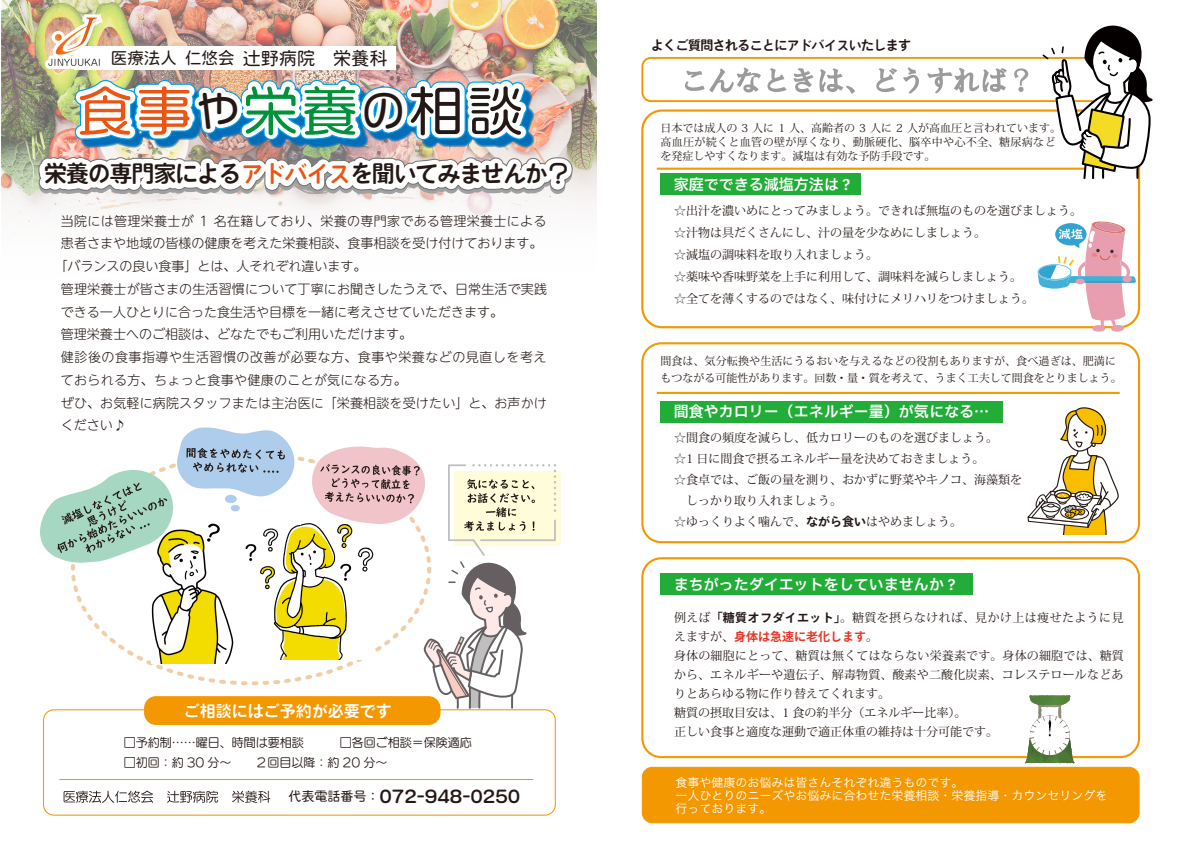
<style>
.page{position:relative;width:1191px;height:842px;background:#fff}
.page>*{position:absolute;margin:0;border:0;box-sizing:border-box;transform-origin:0 0}
.t1{font:53.2px "VDL Logo Maru Regular";color:#ea5514}
.t2{font:23px "VDL V7 Maru Gothic Bold";letter-spacing:-.05em;color:#231815}
.t3{font:18.1px "VDL V7 Maru Gothic Medium";color:#231815}
.t4{font:17px "VDL V7 Maru Gothic Bold";color:#231815}
.t5{font:16px "VDL V7 Maru Gothic Bold";color:#fff}
.t6{font:15px "IBM Plex Sans JP Sm Bld";color:#fff}
.t7{font:300 13px "UD Shin M Go Pr 6 N";letter-spacing:.01em;color:#231815}
.t8{font:300 13px "UD Shin M Go Pr 6 N";letter-spacing:.04em;color:#231815}
.t9{font:13px "VDL V7 Maru Gothic Bold";letter-spacing:-.05em;color:#231815}
.t10{font:12px/22px "Koz Min Pr 6 N";color:#231815}
.t11{font:12px/13px "Hira Kaku Pro N W3";color:#fff}
.t12{font:12px "UD Marugo Large Pr 6 N M";color:#231815}
.t13{font:12px "Koz Min Pr 6 N";letter-spacing:.035em;color:#231815}
.t14{font:700 12px "Ryo Gothic Plus N";color:#e83828}
.t15{font:11px/14px "Koz Min Pr 6 N";color:#231815}
.s1{font-size:16.5px}
.s2{font-size:42.5px;color:#231815}
.s3{color:#00913a}
.s4{color:#231815}
.s5{color:#ea5514}
.s6{font-family:"VDL V7 Maru Gothic Medium";font-size:13px}
.s7{font-family:"Ryo Gothic Plus N";font-weight:700}
.s8{font-family:"Koz Min Pr 6 N";font-weight:400;color:#231815}
</style>
<div class="page">
<img style="left:2px;top:0;width:594px;height:234px">
<img style="left:8px;top:0;width:526px;height:149px">
<svg style="left:38px;top:156px;width:535px;height:38px"></svg>
<div style="left:43px;top:709px;width:513px;height:107px;border:1px solid #f39800;border-radius:10px"></div>
<div style="left:454px;top:471px;width:106px;height:74px;background:#fffcd9"></div>
<div style="left:144px;top:696px;width:296px;height:29px;background:#f39800;border-radius:12px"></div>
<img style="left:260px;top:524px;width:43px;height:136px">
<img style="left:151px;top:563px;width:82px;height:100px">
<svg style="left:40px;top:427px;width:255px;height:136px"></svg>
<svg style="left:303px;top:446px;width:253px;height:264px"></svg>
<svg style="left:64px;top:791px;width:206px;height:12px"></svg>
<hr style="left:59px;top:779px;width:474px;height:1px;background:#f39800">
<div style="left:641px;top:57px;width:475px;height:45px;border:2px solid #f39800;border-radius:9px"></div>
<div style="left:641px;top:109px;width:499px;height:219px;border:2px solid #f39800;border-radius:20px"></div>
<div style="left:641px;top:342px;width:499px;height:201px;border:2px solid #f39800;border-radius:19px"></div>
<div style="left:641px;top:557px;width:499px;height:201px;border:2px solid #f39800;border-radius:19px"></div>
<div style="left:642px;top:767px;width:497px;height:56px;background:#f39800;border-radius:10px"></div>
<div style="left:642px;top:767px;width:497px;height:56px;border:1px solid #f39800;border-radius:10px"></div>
<svg style="left:684px;top:67px;width:344px;height:27px"></svg>
<hr style="left:657px;top:168px;width:462px;height:2px;background:#f39800">
<hr style="left:657px;top:392px;width:462px;height:2px;background:#f39800">
<div style="left:660px;top:174px;width:200px;height:21px;background:#22ac38"></div>
<div style="left:660px;top:401px;width:342px;height:21px;background:#22ac38"></div>
<div style="left:660px;top:574px;width:312px;height:21px;background:#22ac38"></div>
<svg style="left:1025px;top:695px;width:49px;height:68px"></svg>
<svg style="left:1027px;top:407px;width:92px;height:127px"></svg>
<svg style="left:1037px;top:221px;width:99px;height:111px"></svg>
<svg style="left:1041px;top:25px;width:112px;height:155px"></svg>
<h3 class="t3" style="left:111px;top:46px;width:278px"><span class="s1">医療法人仁悠会</span>辻野病院　栄養科</h3>
<h1 class="t1" style="left:78px;top:75px;width:447px">食事<span class="s2">や</span><span class="s3">栄養</span><span class="s2">の</span><span class="s4">相談</span></h1>
<h2 class="t2" style="left:44px;top:158px;width:527px">栄養の専門家による<span class="s5">アドバイス</span>を聞いてみませんか？</h2>
<p class="t7" style="left:61px;top:210px;width:487px">当院には管理栄養士が 1 名在籍しており、栄養の専門家である管理栄養士による</p>
<p class="t7" style="left:61px;top:233px;width:483px">患者さまや地域の皆様の健康を考えた栄養相談、食事相談を受け付けております。</p>
<p class="t7" style="left:54px;top:255px;width:313px">「バランスの良い食事」とは、人それぞれ違います。</p>
<p class="t7" style="left:61px;top:278px;width:487px">管理栄養士が皆さまの生活習慣について丁寧にお聞きしたうえで、日常生活で実践</p>
<p class="t7" style="left:61px;top:301px;width:443px">できる一人ひとりに合った食生活や目標を一緒に考えさせていただきます。</p>
<p class="t7" style="left:61px;top:324px;width:352px">管理栄養士へのご相談は、どなたでもご利用いただけます。</p>
<p class="t8" style="left:61px;top:346px;width:487px">健診後の食事指導や生活習慣の改善が必要な方、食事や栄養などの見直しを考え</p>
<p class="t7" style="left:61px;top:369px;width:347px">ておられる方、ちょっと食事や健康のことが気になる方。</p>
<p class="t7" style="left:61px;top:392px;width:487px">ぜひ、お気軽に病院スタッフまたは主治医に「栄養相談を受けたい」と、お声かけ</p>
<p class="t7" style="left:61px;top:415px;width:66px">ください♪</p>
<h3 class="t5" style="left:184px;top:700px;width:209px">ご相談にはご予約が必要です</h3>
<p class="t12" style="left:124px;top:736px;width:349px">□予約制……曜日、時間は要相談　　　□各回ご相談＝保険適応</p>
<p class="t12" style="left:124px;top:756px;width:265px">□初回：約 30 分～　　２回目以降：約 20 分～</p>
<h3 class="t4" style="left:288px;top:785px;width:233px"><span class="s6">代表電話番号：</span>072-948-0250</h3>
<p class="t9" style="left:651px;top:37px;width:261px">よくご質問されることにアドバイスいたします</p>
<p class="t15" style="left:660px;top:121px;width:402px">日本では成人の 3 人に 1 人、高齢者の 3 人に 2 人が高血圧と言われています。高血圧が続くと血管の壁が厚くなり、動脈硬化、脳卒中や心不全、糖尿病などを発症しやすくなります。減塩は有効な予防手段です。</p>
<p class="t6" style="left:674px;top:173px;width:181px">家庭でできる減塩方法は？</p>
<p class="t10" style="left:674px;top:199px;width:409px">☆出汁を濃いめにとってみましょう。できれば無塩のものを選びましょう。☆汁物は具だくさんにし、汁の量を少なめにしましょう。<br>☆減塩の調味料を取り入れましょう。<br>☆薬味や香味野菜を上手に利用して、調味料を減らしましょう。<br>☆全てを薄くするのではなく、味付けにメリハリをつけましょう。</p>
<p class="t15" style="left:660px;top:352px;width:463px;line-height:17px">間食は、気分転換や生活にうるおいを与えるなどの役割もありますが、食べ過ぎは、肥満にもつながる可能性があります。回数・量・質を考えて、うまく工夫して間食をとりましょう。</p>
<p class="t6" style="left:674px;top:400px;width:316px">間食やカロリー（エネルギー量）が気になる…</p>
<p class="t10" style="left:674px;top:427px;width:349px;line-height:21px">☆間食の頻度を減らし、低カロリーのものを選びましょう。<br>☆1 日に間食で摂るエネルギー量を決めておきましょう。<br>☆食卓では、ご飯の量を測り、おかずに野菜やキノコ、海藻類を　しっかり取り入れましょう。<br>☆ゆっくりよく噛んで、<span class="s7">ながら食い</span>はやめましょう。</p>
<p class="t6" style="left:674px;top:573px;width:286px">まちがったダイエットをしていませんか？</p>
<p class="t13" style="left:674px;top:610px;width:451px">例えば<span class="s7">「糖質オフダイエット」</span>。糖質を摂らなければ、見かけ上は痩せたように見</p>
<p class="t14" style="left:674px;top:628px;width:205px"><span class="s8">えますが、</span>身体は急速に老化します<span class="s8">。</span></p>
<p class="t10" style="left:674px;top:646px;width:451px;line-height:19px">身体の細胞にとって、糖質は無くてはならない栄養素です。身体の細胞では、糖質から、エネルギーや遺伝子、解毒物質、酸素や二酸化炭素、コレステロールなどありとあらゆる物に作り替えてくれます。<br>糖質の摂取目安は、1 食の約半分（エネルギー比率）。<br>正しい食事と適度な運動で適正体重の維持は十分可能です。</p>
<p class="t11" style="left:675px;top:775px;width:433px">食事や健康のお悩みは皆さんそれぞれ違うものです。<br>一人ひとりのニーズやお悩みに合わせた栄養相談・栄養指導・カウンセリングを行っております。</p>
</div>
